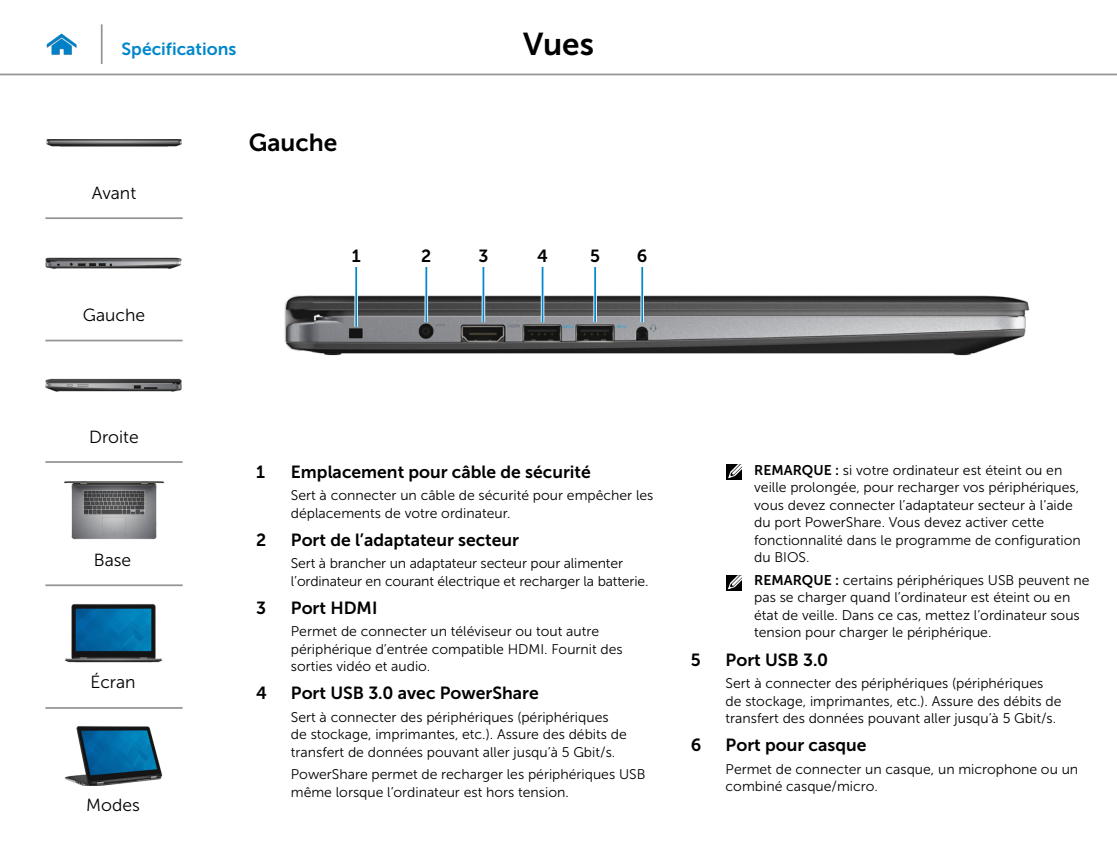
<style>
.page{position:relative;width:1117px;height:844px;background:#fff}
.page>*{position:absolute;margin:0;border:0;box-sizing:border-box;transform-origin:0 0}
.t1{font:31.5px "Museo Sans For Dell 700";color:#000}
.Head2{font:24.5px "Museo Sans For Dell 700";color:#000}
.Callout_Head{font:17.5px "Museo Sans For Dell 700";color:#000}
.t2{font:17.5px "Museo Sans For Dell 300";color:#000}
.t3{font:17.5px "Museo Sans For Dell 700";color:#0087cc}
.Callout-L{font:17.5px "Museo Sans For Dell 700";color:#000}
.Callout_description{font:14px/17.5px "Museo Sans For Dell 300";color:#000}
.Note{font:14px/17.5px "Museo Sans For Dell 300";color:#000}
.s1{font-family:"Museo Sans For Dell 700"}
</style>
<div class="page">
<hr style="left:0;top:74px;width:1116px;height:1px;background:#939598">
<img style="left:46px;top:33px;width:31px;height:22px">
<img style="left:284px;top:295px;width:746px;height:61px">
<svg style="left:354px;top:267px;width:4px;height:60px"></svg>
<hr style="left:355px;top:267px;width:2px;height:60px;background:#0087cc">
<svg style="left:424px;top:267px;width:4px;height:55px"></svg>
<hr style="left:425px;top:267px;width:2px;height:55px;background:#0087cc">
<svg style="left:481px;top:267px;width:4px;height:55px"></svg>
<hr style="left:482px;top:267px;width:2px;height:55px;background:#0087cc">
<svg style="left:540px;top:267px;width:4px;height:55px"></svg>
<hr style="left:541px;top:267px;width:2px;height:55px;background:#0087cc">
<hr style="left:593px;top:267px;width:3px;height:55px;background:#fff">
<hr style="left:594px;top:267px;width:2px;height:55px;background:#0087cc">
<svg style="left:640px;top:267px;width:4px;height:55px"></svg>
<hr style="left:641px;top:267px;width:2px;height:55px;background:#0087cc">
<div style="left:726px;top:464px;width:16px;height:16px;background:#000"></div>
<svg style="left:728px;top:464px;width:14px;height:14px"></svg>
<div style="left:725px;top:575px;width:16px;height:16px;background:#000"></div>
<svg style="left:728px;top:575px;width:14px;height:14px"></svg>
<hr style="left:101px;top:24px;width:2px;height:40px;background:#939598">
<img style="left:46px;top:139px;width:136px;height:8px">
<img style="left:45px;top:257px;width:137px;height:12px">
<img style="left:45px;top:378px;width:137px;height:14px">
<img style="left:64px;top:481px;width:100px;height:58px">
<img style="left:65px;top:604px;width:98px;height:58px">
<img style="left:65px;top:726px;width:98px;height:59px">
<hr style="left:45px;top:217px;width:138px;height:2px;background:#939598">
<hr style="left:45px;top:339px;width:138px;height:2px;background:#939598">
<hr style="left:45px;top:461px;width:138px;height:2px;background:#939598">
<hr style="left:45px;top:584px;width:138px;height:2px;background:#939598">
<hr style="left:45px;top:706px;width:138px;height:2px;background:#939598">
<p class="t3" style="left:122px;top:39px;width:116px">Spécifications</p>
<h1 class="t1" style="left:523px;top:26px;width:72px">Vues</h1>
<p class="t2" style="left:92px;top:183px;width:46px">Avant</p>
<p class="t2" style="left:83px;top:305px;width:64px">Gauche</p>
<p class="Head2" style="left:249px;top:128px;width:90px">Gauche</p>
<p class="Callout-L" style="left:351px;top:246px;width:10px">1</p>
<p class="Callout-L" style="left:421px;top:246px;width:12px">2</p>
<p class="Callout-L" style="left:478px;top:246px;width:12px">3</p>
<p class="Callout-L" style="left:537px;top:246px;width:12px">4</p>
<p class="Callout-L" style="left:590px;top:246px;width:11px">5</p>
<p class="Callout-L" style="left:636px;top:246px;width:12px">6</p>
<p class="t2" style="left:89px;top:428px;width:51px">Droite</p>
<p class="t2" style="left:94px;top:550px;width:39px">Base</p>
<p class="t2" style="left:90px;top:672px;width:47px">Écran</p>
<p class="t2" style="left:86px;top:795px;width:55px">Modes</p>
<p class="Callout_Head" style="left:256px;top:461px;width:10px">1</p>
<p class="Callout_Head" style="left:291px;top:461px;width:301px">Emplacement pour câble de sécurité</p>
<p class="Callout_description" style="left:291px;top:486px;width:364px">Sert à connecter un câble de sécurité pour empêcher les déplacements de votre ordinateur.</p>
<p class="Callout_Head" style="left:256px;top:529px;width:12px">2</p>
<p class="Callout_Head" style="left:291px;top:529px;width:230px">Port de l’adaptateur secteur</p>
<p class="Callout_description" style="left:291px;top:554px;width:359px">Sert à brancher un adaptateur secteur pour alimenter l’ordinateur en courant électrique et recharger la batterie.</p>
<p class="Callout_Head" style="left:256px;top:597px;width:12px">3</p>
<p class="Callout_Head" style="left:291px;top:597px;width:88px">Port HDMI</p>
<p class="Callout_description" style="left:291px;top:622px;width:333px">Permet de connecter un téléviseur ou tout autre périphérique d’entrée compatible HDMI. Fournit des sorties vidéo et audio.</p>
<p class="Callout_Head" style="left:256px;top:683px;width:12px">4</p>
<p class="Callout_Head" style="left:291px;top:683px;width:249px">Port USB 3.0 avec PowerShare</p>
<p class="Callout_description" style="left:291px;top:708px;width:337px">Sert à connecter des périphériques (périphériques de stockage, imprimantes, etc.). Assure des débits de transfert de données pouvant aller jusqu’à 5 Gbit/s.</p>
<p class="Callout_description" style="left:291px;top:765px;width:356px">PowerShare permet de recharger les périphériques USB même lorsque l’ordinateur est hors tension.</p>
<p class="Note" style="left:754px;top:461px;width:328px"><span class="s1">REMARQUE :</span> si votre ordinateur est éteint ou en veille prolongée, pour recharger vos périphériques, vous devez connecter l’adaptateur secteur à l’aide du port PowerShare. Vous devez activer cette fonctionnalité dans le programme de configuration du BIOS.</p>
<p class="Note" style="left:754px;top:571px;width:337px"><span class="s1">REMARQUE :</span> certains périphériques USB peuvent ne pas se charger quand l’ordinateur est éteint ou en état de veille. Dans ce cas, mettez l’ordinateur sous tension pour charger le périphérique.</p>
<p class="Callout_Head" style="left:690px;top:649px;width:11px">5</p>
<p class="Callout_Head" style="left:725px;top:649px;width:104px">Port USB 3.0</p>
<p class="Callout_description" style="left:725px;top:674px;width:337px">Sert à connecter des périphériques (périphériques de stockage, imprimantes, etc.). Assure des débits de transfert des données pouvant aller jusqu’à 5 Gbit/s.</p>
<p class="Callout_Head" style="left:690px;top:735px;width:12px">6</p>
<p class="Callout_Head" style="left:725px;top:735px;width:142px">Port pour casque</p>
<p class="Callout_description" style="left:725px;top:759px;width:354px">Permet de connecter un casque, un microphone ou un combiné casque/micro.</p>
</div>
